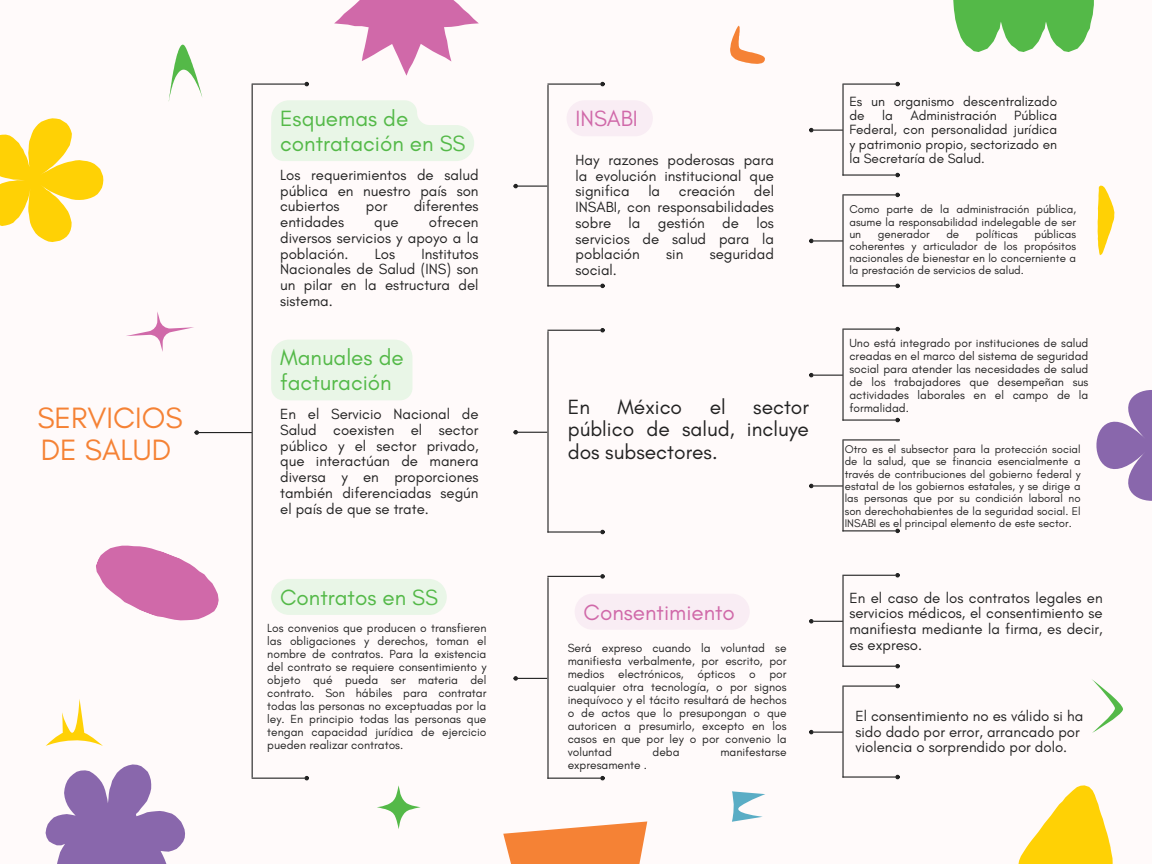
<style>
.page{position:relative;width:1152px;height:864px;background:#fffafa}
.page>*{position:absolute;margin:0;border:0;box-sizing:border-box;transform-origin:0 0}
.t1{font:30px/32.7px "Glacial Indifference";color:#f58235}
.t2{font:22.5px/24.8px "Glacial Indifference";color:#54b948}
.t3{font:22.5px "Glacial Indifference";color:#d069a9}
.t4{font:21px/22.5px "Glacial Indifference";color:#222;text-align:justify}
.t5{font:15px/15.8px "Glacial Indifference";color:#222;text-align:justify}
.t6{font:13.65px/14.2px "Glacial Indifference";color:#222}
.t7{font:12px/13px "Glacial Indifference";color:#222;text-align:justify}
.t8{font:11.55px/12.1px "Glacial Indifference";color:#222;text-align:justify}
.t9{font:11.4px/12.3px "Glacial Indifference";color:#222;text-align:justify}
</style>
<div class="page">
<hr style="left:252px;top:85px;width:1px;height:693px;background:#222">
<hr style="left:252px;top:84px;width:53px;height:1px;background:#222">
<svg style="left:304px;top:82px;width:5px;height:4px"></svg>
<hr style="left:252px;top:778px;width:53px;height:1px;background:#222">
<svg style="left:304px;top:776px;width:5px;height:4px"></svg>
<hr style="left:199px;top:432px;width:53px;height:1px;background:#222">
<svg style="left:194px;top:430px;width:5px;height:5px"></svg>
<hr style="left:547px;top:85px;width:2px;height:201px;background:#222">
<hr style="left:547px;top:84px;width:54px;height:1px;background:#222">
<svg style="left:600px;top:82px;width:5px;height:4px"></svg>
<hr style="left:547px;top:285px;width:54px;height:1px;background:#222">
<svg style="left:600px;top:284px;width:5px;height:4px"></svg>
<svg style="left:513px;top:184px;width:34px;height:4px"></svg>
<hr style="left:547px;top:577px;width:2px;height:202px;background:#222">
<hr style="left:547px;top:576px;width:54px;height:1px;background:#222">
<svg style="left:600px;top:574px;width:5px;height:5px"></svg>
<hr style="left:547px;top:778px;width:54px;height:1px;background:#222">
<svg style="left:600px;top:776px;width:5px;height:4px"></svg>
<svg style="left:513px;top:676px;width:34px;height:5px"></svg>
<hr style="left:547px;top:331px;width:2px;height:202px;background:#222">
<hr style="left:547px;top:330px;width:54px;height:1px;background:#222">
<svg style="left:600px;top:328px;width:5px;height:4px"></svg>
<hr style="left:547px;top:531px;width:54px;height:2px;background:#222">
<svg style="left:600px;top:530px;width:5px;height:4px"></svg>
<svg style="left:513px;top:430px;width:34px;height:4px"></svg>
<hr style="left:842px;top:84px;width:2px;height:92px;background:#222">
<hr style="left:842px;top:84px;width:54px;height:1px;background:#222">
<svg style="left:895px;top:82px;width:5px;height:4px"></svg>
<hr style="left:842px;top:174px;width:54px;height:2px;background:#222">
<svg style="left:895px;top:173px;width:5px;height:4px"></svg>
<hr style="left:813px;top:130px;width:30px;height:1px;background:#222">
<svg style="left:809px;top:128px;width:5px;height:4px"></svg>
<hr style="left:842px;top:195px;width:2px;height:91px;background:#222">
<hr style="left:842px;top:194px;width:54px;height:1px;background:#222">
<svg style="left:895px;top:193px;width:5px;height:4px"></svg>
<hr style="left:842px;top:285px;width:54px;height:1px;background:#222">
<svg style="left:895px;top:284px;width:5px;height:4px"></svg>
<hr style="left:813px;top:240px;width:30px;height:2px;background:#222">
<svg style="left:809px;top:239px;width:5px;height:4px"></svg>
<hr style="left:842px;top:329px;width:2px;height:92px;background:#222">
<hr style="left:842px;top:329px;width:54px;height:1px;background:#222">
<svg style="left:895px;top:327px;width:5px;height:4px"></svg>
<hr style="left:842px;top:419px;width:54px;height:2px;background:#222">
<svg style="left:895px;top:418px;width:5px;height:4px"></svg>
<hr style="left:813px;top:375px;width:30px;height:1px;background:#222">
<svg style="left:809px;top:373px;width:5px;height:4px"></svg>
<hr style="left:842px;top:440px;width:2px;height:91px;background:#222">
<hr style="left:842px;top:439px;width:58px;height:2px;background:#222">
<hr style="left:842px;top:530px;width:54px;height:1px;background:#222">
<svg style="left:895px;top:529px;width:5px;height:4px"></svg>
<hr style="left:813px;top:485px;width:30px;height:2px;background:#222">
<svg style="left:809px;top:484px;width:5px;height:4px"></svg>
<hr style="left:842px;top:576px;width:2px;height:91px;background:#222">
<hr style="left:842px;top:575px;width:54px;height:1px;background:#222">
<svg style="left:895px;top:573px;width:5px;height:5px"></svg>
<hr style="left:842px;top:666px;width:54px;height:1px;background:#222">
<svg style="left:895px;top:664px;width:5px;height:4px"></svg>
<hr style="left:813px;top:621px;width:30px;height:1px;background:#222">
<svg style="left:809px;top:619px;width:5px;height:5px"></svg>
<hr style="left:842px;top:686px;width:2px;height:92px;background:#222">
<hr style="left:842px;top:686px;width:54px;height:1px;background:#222">
<svg style="left:895px;top:684px;width:5px;height:4px"></svg>
<hr style="left:842px;top:776px;width:54px;height:2px;background:#222">
<svg style="left:895px;top:775px;width:5px;height:4px"></svg>
<hr style="left:813px;top:732px;width:30px;height:1px;background:#222">
<svg style="left:809px;top:730px;width:5px;height:4px"></svg>
<svg style="left:0;top:118px;width:103px;height:124px"></svg>
<svg style="left:46px;top:764px;width:139px;height:100px"></svg>
<svg style="left:953px;top:0;width:141px;height:52px"></svg>
<svg style="left:1018px;top:785px;width:95px;height:79px"></svg>
<svg style="left:96px;top:545px;width:123px;height:76px"></svg>
<svg style="left:1096px;top:390px;width:56px;height:111px"></svg>
<svg style="left:126px;top:312px;width:68px;height:40px"></svg>
<svg style="left:334px;top:0;width:145px;height:76px"></svg>
<svg style="left:503px;top:821px;width:144px;height:43px"></svg>
<svg style="left:46px;top:699px;width:57px;height:47px"></svg>
<svg style="left:1092px;top:679px;width:31px;height:54px"></svg>
<svg style="left:1098px;top:186px;width:16px;height:69px"></svg>
<svg style="left:730px;top:26px;width:35px;height:38px"></svg>
<svg style="left:169px;top:45px;width:33px;height:55px"></svg>
<svg style="left:732px;top:791px;width:33px;height:31px"></svg>
<svg style="left:377px;top:785px;width:44px;height:44px"></svg>
<svg style="left:271px;top:100px;width:203px;height:61px"></svg>
<div style="left:567px;top:100px;width:86px;height:36px;background:#f9edf4;border-radius:18px"></div>
<div style="left:575px;top:594px;width:174px;height:35px;background:#f9edf4"></div>
<div style="left:271px;top:340px;width:141px;height:60px;background:#e9f6e7"></div>
<div style="left:271px;top:579px;width:176px;height:36px;background:#e9f6e7"></div>
<p class="t1" style="left:37px;top:401px;width:147px">SERVICIOS<br>DE SALUD</p>
<p class="t2" style="left:280px;top:106px;width:187px">Esquemas de contratación en SS</p>
<p class="t5" style="left:280px;top:167px;width:200px">Los requerimientos de salud pública en nuestro país son cubiertos</p>
<p class="t5" style="left:366px;top:198px;width:23px">por</p>
<p class="t5" style="left:414px;top:198px;width:66px">diferentes</p>
<p class="t5" style="left:280px;top:214px;width:66px">entidades</p>
<p class="t5" style="left:374px;top:214px;width:26px">que</p>
<p class="t5" style="left:280px;top:214px;width:200px;text-indent:149px">ofrecen diversos servicios y apoyo a la población.</p>
<p class="t5" style="left:280px;top:245px;width:200px;text-indent:141px">Institutos Nacionales de Salud (INS) son un pilar en la estructura del sistema.</p>
<p class="t5" style="left:375px;top:245px;width:22px">Los</p>
<p class="t2" style="left:280px;top:345px;width:125px">Manuales de facturación</p>
<p class="t5" style="left:280px;top:406px;width:200px">En el Servicio Nacional de Salud coexisten el sector público y el sector privado, que interactúan de manera diversa y en proporciones también diferenciadas según el país de que se trate.</p>
<p class="t2" style="left:280px;top:585px;width:159px">Contratos en SS</p>
<p class="t7" style="left:267px;top:621px;width:221px">Los convenios que producen o transfieren las obligaciones y derechos, toman el nombre de contratos. Para la existencia del contrato se requiere consentimiento y objeto qué pueda ser materia del contrato. Son hábiles para contratar todas las personas no exceptuadas por la ley. En principio todas las personas que tengan capacidad jurídica de ejercicio pueden realizar contratos.</p>
<p class="t3" style="left:576px;top:105px;width:64px">INSABI</p>
<p class="t5" style="left:576px;top:152px;width:200px">Hay razones poderosas para la evolución institucional que significa la creación del INSABI, con responsabilidades sobre la gestión de los servicios de salud para la población</p>
<p class="t5" style="left:666px;top:246px;width:19px">sin</p>
<p class="t5" style="left:710px;top:246px;width:66px">seguridad</p>
<p class="t5" style="left:576px;top:262px;width:43px">social.</p>
<p class="t4" style="left:568px;top:395px;width:24px">En</p>
<p class="t4" style="left:618px;top:395px;width:66px">México</p>
<p class="t4" style="left:710px;top:395px;width:18px">el</p>
<p class="t4" style="left:568px;top:395px;width:243px;text-indent:186px">sector público de salud, incluye dos subsectores.</p>
<p class="t3" style="left:584px;top:598px;width:153px">Consentimiento</p>
<p class="t7" style="left:568px;top:641px;width:220px">Será expreso cuando la voluntad se manifiesta verbalmente, por escrito, por medios electrónicos, ópticos o por cualquier otra tecnología, o por signos inequívoco y el tácito resultará de hechos o de actos que lo presupongan o que autoricen a presumirlo, excepto en los casos en que por ley o por convenio la voluntad</p>
<p class="t7" style="left:653px;top:745px;width:29px">deba</p>
<p class="t7" style="left:720px;top:745px;width:68px">manifestarse</p>
<p class="t7" style="left:568px;top:758px;width:81px">expresamente .</p>
<p class="t6" style="left:849px;top:94px;width:209px">Es un organismo descentralizado de</p>
<p class="t6" style="left:849px;top:108px;width:209px;text-align:justify;text-indent:165px">Pública Federal, con personalidad jurídica y patrimonio propio, sectorizado en la Secretaría de Salud.</p>
<p class="t6" style="left:882px;top:108px;width:12px">la</p>
<p class="t6" style="left:910px;top:108px;width:88px">Administración</p>
<p class="t8" style="left:849px;top:203px;width:228px">Como parte de la administración pública, asume la responsabilidad indelegable de ser un</p>
<p class="t8" style="left:849px;top:228px;width:228px;text-indent:185px">públicas coherentes y articulador de los propósitos nacionales de bienestar en lo concerniente a la prestación de servicios de salud.</p>
<p class="t8" style="left:878px;top:228px;width:54px">generador</p>
<p class="t8" style="left:946px;top:228px;width:14px">de</p>
<p class="t8" style="left:976px;top:228px;width:43px">políticas</p>
<p class="t7" style="left:849px;top:336px;width:241px">Uno está integrado por instituciones de salud creadas en el marco del sistema de seguridad social para atender las necesidades de salud de los trabajadores que desempeñan sus actividades laborales en el campo de la formalidad.</p>
<p class="t9" style="left:845px;top:443px;width:237px">Otro es el subsector para la protección social de la salud, que se financia esencialmente a través de contribuciones del gobierno federal y estatal de los gobiernos estatales, y se dirige a las personas que por su condición laboral no son derechohabientes de la seguridad social. El INSABI es el principal elemento de este sector.</p>
<p class="t5" style="left:849px;top:590px;width:255px">En el caso de los contratos legales en servicios médicos, el consentimiento se manifiesta mediante la firma, es decir, es expreso.</p>
<p class="t5" style="left:855px;top:708px;width:229px;text-align:left">El consentimiento no es válido si ha sido dado por error, arrancado por violencia o sorprendido por dolo.</p>
</div>
